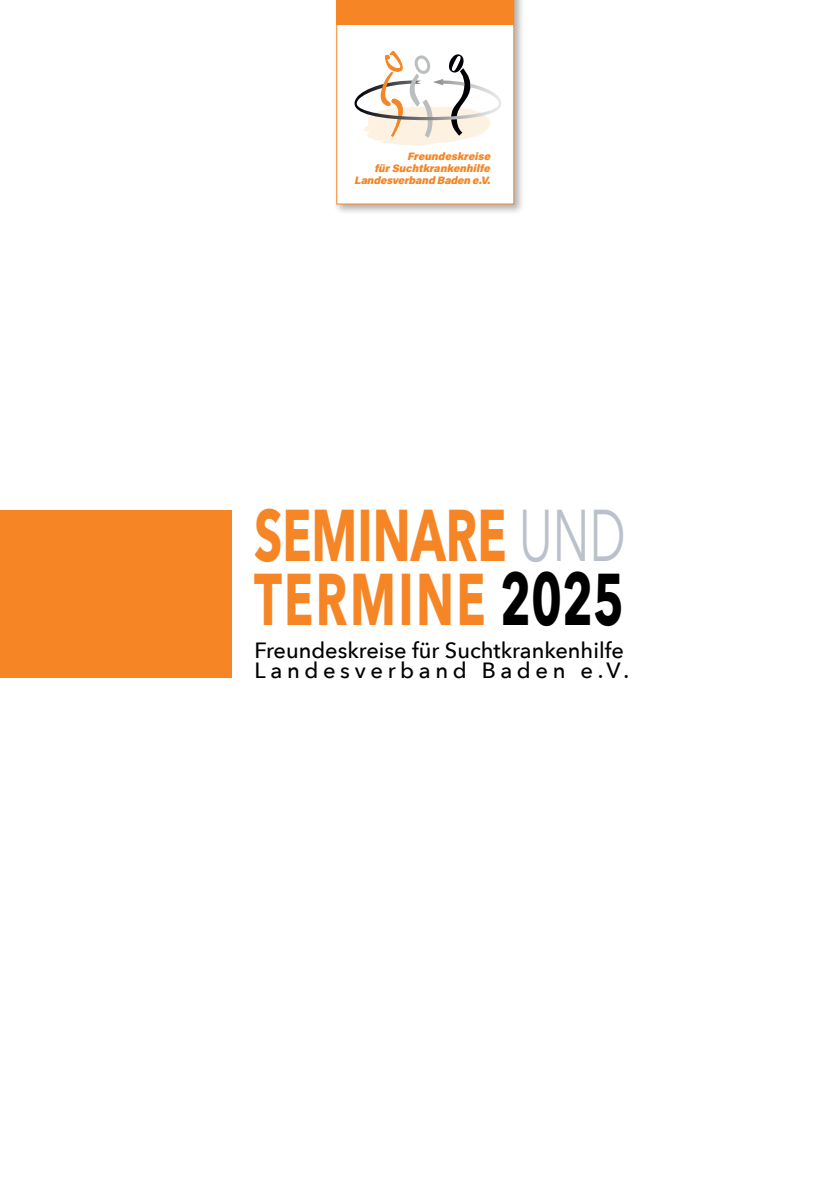
<style>
.page{position:relative;width:840px;height:1191px;background:#fff}
.page>*{position:absolute;margin:0;border:0;box-sizing:border-box;transform-origin:0 0}
.t1{font:700 73px "Avenir Next";color:#f58525;scale:.66 1}
.t2{font:700 73px "Avenir Next";letter-spacing:.05em;color:#f58525;scale:.66 1}
.t3{font:500 22px "Avenir Next";color:#000001}
.t4{font:500 22px "Avenir Next";letter-spacing:.21em;color:#000001}
.t5{font:italic 900 10.8px/11.8px "Acumin Pro";color:#f48625;text-align:right}
.s1{font-weight:400;color:#bac1ca}
.s2{color:#000001}
</style>
<div class="page">
<div style="left:0;top:510px;width:232px;height:167px;background:#f58525"></div>
<div style="left:333px;top:0;width:192px;height:215px;background:#231f20;opacity:.35"></div>
<svg style="left:335px;top:0;width:178px;height:204px"></svg>
<div style="left:336px;top:0;width:177px;height:25px;background:#f58525"></div>
<p class="t5" style="left:354px;top:150px;width:140px">Freundeskreise fürSuchtkrankenhilfe<br>Landesverband Baden e.V.</p>
<p class="t1" style="left:254px;top:472px;width:564px">SEMINARE <span class="s1">UND</span></p>
<p class="t2" style="left:254px;top:536px;width:562px">TERMINE <span class="s2">2025</span></p>
<p class="t3" style="left:254px;top:632px;width:370px">Freundeskreise für Suchtkrankenhilfe</p>
<p class="t4" style="left:254px;top:652px;width:376px">Landesverband Baden e.V.</p>
</div>
